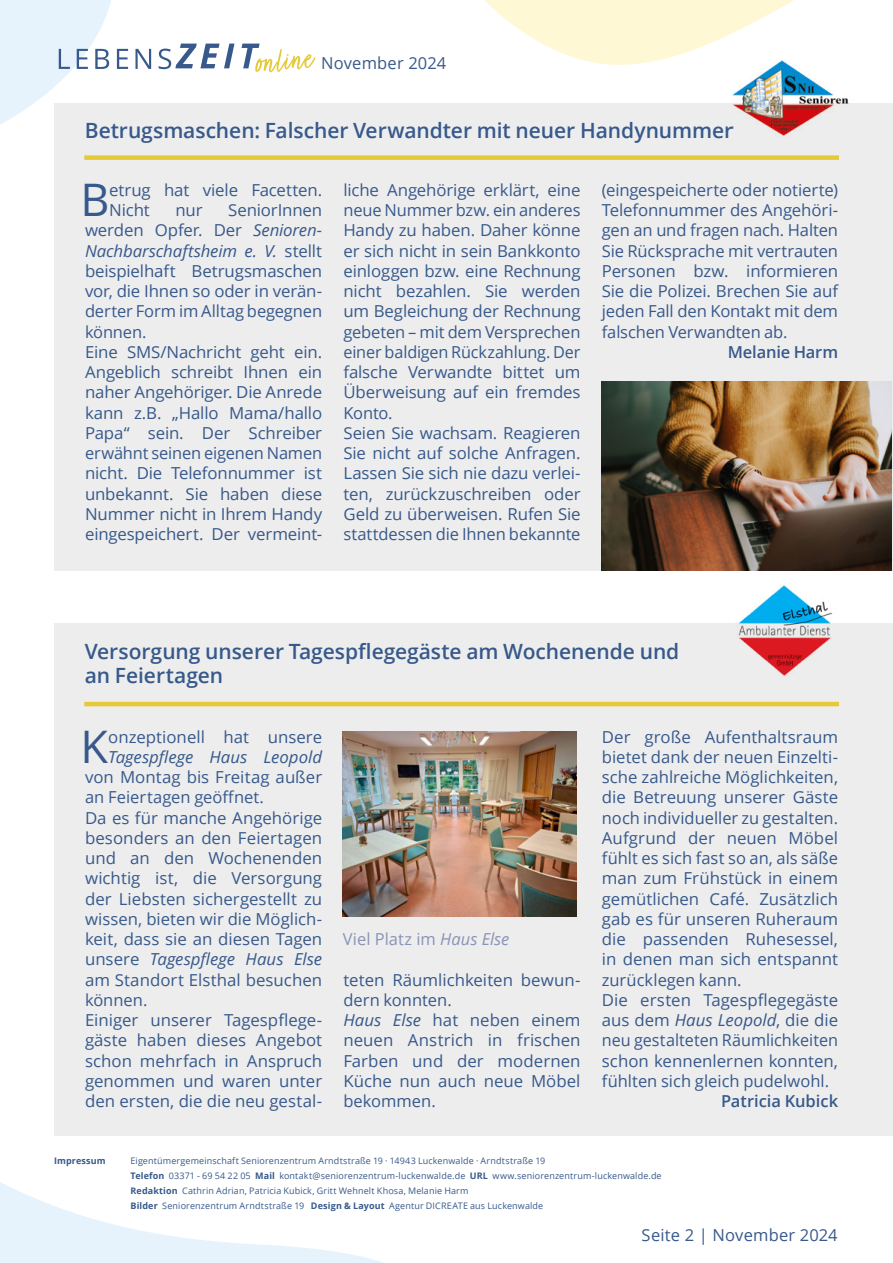
<style>
.page{position:relative;width:893px;height:1263px;background:#fff}
.page>*{position:absolute;margin:0;border:0;box-sizing:border-box;transform-origin:0 0}
.t1{font:44.85px "Open Sans";color:#37598b}
.t2{font:600 21px/24px "Open Sans";color:#37598b}
.t3{font:16.5px/20.2px "Open Sans";letter-spacing:-.005em;color:#37598b}
.t4{font:italic 16.5px "Open Sans";color:#37598b}
.t5{font:16.5px "Open Sans";color:#8993b6}
.t6{font:600 16.5px "Open Sans";color:#37598b}
.t7{font:600 16.5px "Open Sans";letter-spacing:-.01em;color:#37598b}
.t8{font:9px/15px "Open Sans";letter-spacing:.015em;color:#37598b}
.t9{font:700 9px "Open Sans";letter-spacing:.015em;color:#37598b}
.s1{font-style:italic}
.s2{font-weight:700}
</style>
<div class="page">
<div style="left:54px;top:104px;width:839px;height:467px;background:#ededed"></div>
<img style="left:602px;top:382px;width:290px;height:189px">
<svg style="left:485px;top:0;width:309px;height:65px"></svg>
<svg style="left:0;top:1135px;width:524px;height:128px"></svg>
<svg style="left:0;top:0;width:316px;height:125px"></svg>
<div style="left:54px;top:623px;width:839px;height:512px;background:#ededed"></div>
<div style="left:84px;top:155px;width:755px;height:5px;background:#e5c938"></div>
<hr style="left:84px;top:702px;width:755px;height:4px;background:#e5c938">
<img style="left:738px;top:585px;width:95px;height:91px">
<img style="left:343px;top:731px;width:234px;height:186px">
<img style="left:732px;top:59px;width:117px;height:77px">
<p class="t3" style="left:321px;top:53px;width:127px">November 2024</p>
<p class="t2" style="left:85px;top:118px;width:650px">Betrugsmaschen: Falscher Verwandter mit neuer Handynummer</p>
<h1 class="t1" style="left:81px;top:169px;width:31px">B</h1>
<p class="t3" style="left:109px;top:179px;width:214px">etrug hat viele Facetten.<br>Nicht</p>
<p class="t3" style="left:85px;top:199px;width:239px;text-indent:143px">SeniorInnen werden Opfer. Der <span class="s1">Senioren-<br>Nachbarschaftsheim e. V.</span> stellt beispielhaft Betrugsmaschen vor, die Ihnen so oder in verän&shy;derter Form im Alltag begegnen können.<br>Eine SMS/Nachricht geht ein.<br>Angeblich schreibt Ihnen ein naher Angehöriger. Die Anrede kann z.B. „Hallo Mama/hallo<br>Papa“ sein. Der Schreiber erwähnt seinen eigenen Namen nicht. Die Telefonnummer ist unbekannt. Sie haben diese<br>Nummer nicht in Ihrem Handy eingespeichert. Der vermeint-</p>
<p class="t3" style="left:175px;top:199px;width:29px">nur</p>
<p class="t3" style="left:343px;top:179px;width:239px">liche Angehörige erklärt, eine neue Nummer bzw. ein anderes<br>Handy zu haben. Daher könne er sich nicht in sein Bankkonto einloggen bzw. eine Rechnung nicht bezahlen. Sie werden um Begleichung der Rechnung gebeten – mit dem Versprechen einer baldigen Rückzahlung. Der falsche Verwandte bittet um<br>Überweisung auf ein fremdes<br>Konto.<br>Seien Sie wachsam. Reagieren<br>Sie nicht auf solche Anfragen.<br>Lassen Sie sich nie dazu verlei&shy;ten, zurückzuschreiben oder<br>Geld zu überweisen. Rufen Sie stattdessen die Ihnen bekannte</p>
<p class="t3" style="left:602px;top:179px;width:238px;text-align:justify">(eingespeicherte oder notierte)<br>Telefonnummer des Angehöri&shy;gen an und fragen nach. Halten Sie Rücksprache mit vertrauten Personen bzw. informieren Sie die Polizei. Brechen Sie auf jeden Fall den Kontakt mit dem falschen Verwandten ab.</p>
<p class="t7" style="left:728px;top:340px;width:112px">Melanie Harm</p>
<p class="t2" style="left:85px;top:638px;width:596px">Versorgung unserer Tagespflegegäste am Wochenende und an Feiertagen</p>
<h1 class="t1" style="left:81px;top:716px;width:29px">K</h1>
<p class="t3" style="left:108px;top:726px;width:215px">onzeptionell hat unsere</p>
<p class="t4" style="left:108px;top:745px;width:215px">Tagespflege Haus Leopold</p>
<p class="t3" style="left:85px;top:766px;width:239px">von Montag bis Freitag außer an Feiertagen geöffnet.<br>Da es für manche Angehörige besonders an den Feiertagen und an den Wochenenden wichtig ist, die Versorgung der Liebsten sichergestellt zu wissen, bieten wir die Möglich&shy;keit, dass sie an diesen Tagen unsere <span class="s1">Tagespflege Haus Else </span>am Standort Elsthal besuchen können.<br>Einiger unserer Tagespflege&shy;gäste haben dieses Angebot schon mehrfach in Anspruch genommen und waren unter den ersten, die die neu gestal-</p>
<p class="t5" style="left:343px;top:928px;width:168px">Viel Platz im <span class="s1">Haus Else</span></p>
<p class="t3" style="left:343px;top:969px;width:239px">teten Räumlichkeiten bewun&shy;dern konnten.<br><span class="s1">Haus Else</span> hat neben einem neuen Anstrich in frischen<br>Farben und der modernen<br>Küche nun auch neue Möbel bekommen.</p>
<p class="t3" style="left:602px;top:726px;width:238px">Der große Aufenthaltsraum bietet dank der neuen Einzelti&shy;sche zahlreiche Möglichkeiten, die Betreuung unserer Gäste noch individueller zu gestalten.<br>Aufgrund der neuen Möbel fühlt es sich fast so an, als säße man zum Frühstück in einem gemütlichen Café. Zusätzlich gab es für unseren Ruheraum die passenden Ruhesessel, in denen man sich entspannt zurücklegen kann.<br>Die ersten Tagespflegegäste aus dem <span class="s1">Haus Leopold</span>, die die neu gestalteten Räumlichkeiten schon kennenlernen konnten, fühlten sich gleich pudelwohl.</p>
<p class="t6" style="left:721px;top:1090px;width:119px">Patricia Kubick</p>
<p class="t9" style="left:54px;top:1154px;width:53px">Impressum</p>
<p class="t8" style="left:130px;top:1153px;width:533px">Eigentümergemeinschaft Seniorenzentrum Arndtstraße 19 · 14943 Luckenwalde · Arndtstraße 19<br><span class="s2">Telefon</span> 03371 - 69 54 22 05 <span class="s2">Mail</span> kontakt@seniorenzentrum-luckenwalde.de <span class="s2">URL</span> www.seniorenzentrum-luckenwalde.de <span class="s2">Redaktion</span> Cathrin Adrian, Patricia Kubick, Gritt Wehnelt Khosa, Melanie Harm<br><span class="s2">Bilder</span> Seniorenzentrum Arndtstraße 19 <span class="s2">Design &amp; Layout</span> Agentur DICREATE aus Luckenwalde</p>
<p class="t3" style="left:642px;top:1224px;width:198px">Seite 2 | November 2024</p>
</div>
